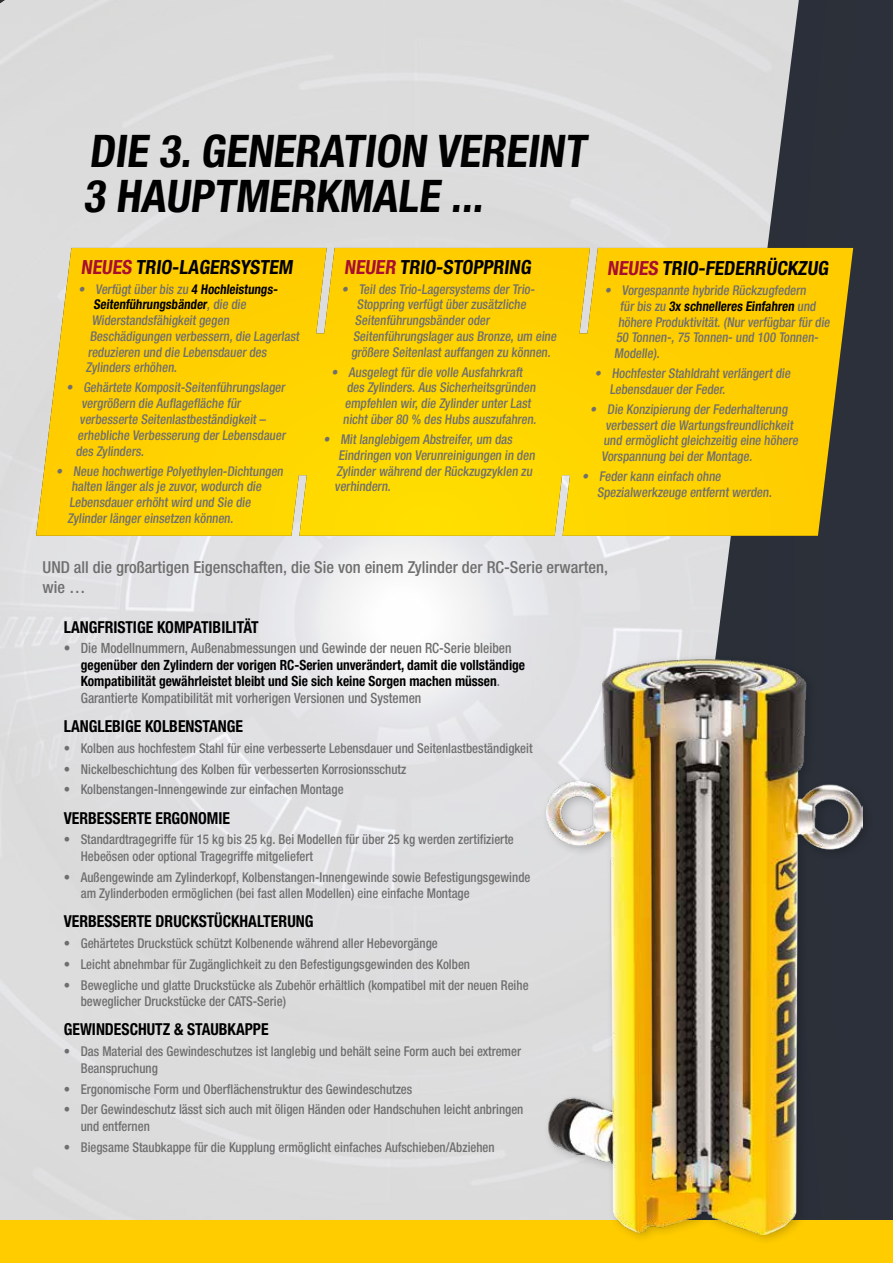
<style>
.page{position:relative;width:893px;height:1263px;background:#fff}
.page>*{position:absolute;margin:0;border:0;box-sizing:border-box;transform-origin:0 0}
.t1{font:700 condensed 45px/45px "Helvetica Neue LTW1 G";color:#000}
.t2{font:700 condensed 19.5px "Helvetica Neue LTW1 G";color:#000}
.t3{font:700 condensed 16.5px "Helvetica Neue LTW1 G";color:#000;scale:.95 1}
.t4{font:500 condensed 16.5px/19.8px "Helvetica Neue LTW1 G";color:#706f6f}
.t5{font:700 condensed 14.1px/16.5px "Helvetica Neue LTW1 G";color:#000;scale:.95 1}
.t6{font:500 condensed 14.1px "Helvetica Neue LTW1 G";color:#706f6f;scale:.95 1}
.t7{font:500 condensed 13.5px/15.8px "Helvetica Neue LTW1 G";color:#706f6f;scale:.95 1}
.t8{font:700 condensed 13.5px "Helvetica Neue LTW1 G";color:#000;scale:.95 1}
.s1{color:#a70e2f}
.s2{font-weight:700;color:#000}
.s3{font-weight:500;color:#706f6f}
</style>
<div class="page">
<div style="left:0;top:0;width:34px;height:302px;background:#dcdcdd"></div>
<svg style="left:639px;top:0;width:254px;height:1220px;background:#71747a"></svg>
<div style="left:0;top:1220px;width:893px;height:43px;background:#fc0"></div>
<div style="left:541px;top:653px;width:333px;height:593px;background:#000;opacity:.21"></div>
<img style="left:547px;top:659px;width:315px;height:575px">
<svg style="left:36px;top:248px;width:817px;height:288px;background:#f9cd08"></svg>
<h1 class="t1" style="left:83px;top:129px;width:511px">DIE 3.GENERATION VEREINT<br>3 HAUPTMERKMALE ...</h1>
<h2 class="t2" style="left:81px;top:255px;width:216px"><span class="s1">NEUES</span> TRIO-LAGERSYSTEM</h2>
<p class="t7" style="left:79px;top:281px;width:213px">• Verfügt über bis zu <span class="s2">4 Hochleistungs-</span></p>
<p class="t8" style="left:94px;top:297px;width:164px">Seitenführungsbänder<span class="s3">, die die</span></p>
<p class="t7" style="left:92px;top:312px;width:148px">Widerstandsfähigkeit gegen</p>
<p class="t7" style="left:90px;top:328px;width:224px">Beschädigungen verbessern, die Lagerlast</p>
<p class="t7" style="left:88px;top:344px;width:192px">reduzieren und die Lebensdauer des</p>
<p class="t7" style="left:86px;top:360px;width:99px">Zylinders erhöhen.</p>
<p class="t7" style="left:66px;top:380px;width:234px">• Gehärtete Komposit-Seitenführungslager</p>
<p class="t7" style="left:82px;top:396px;width:171px">vergrößern die Auflagefläche für</p>
<p class="t7" style="left:80px;top:411px;width:199px">verbesserte Seitenlastbeständigkeit –</p>
<p class="t7" style="left:78px;top:427px;width:222px">erhebliche Verbesserung der Lebensdauer</p>
<p class="t7" style="left:76px;top:443px;width:75px">des Zylinders.</p>
<p class="t7" style="left:67px;top:463px;width:231px;text-indent:-11px">• Neue hochwertige Polyethylen-Dichtungen halten länger als je zuvor, wodurch die Lebensdauer erhöht wird und Sie die Zylinder länger einsetzen können.</p>
<h2 class="t2" style="left:344px;top:255px;width:191px"><span class="s1">NEUER</span> TRIO-STOPPRING</h2>
<p class="t7" style="left:342px;top:281px;width:207px">• Teil des Trio-Lagersystems der Trio-</p>
<p class="t7" style="left:357px;top:297px;width:182px">Stoppring verfügt über zusätzliche</p>
<p class="t7" style="left:355px;top:312px;width:145px">Seitenführungsbänder oder</p>
<p class="t7" style="left:353px;top:328px;width:218px">Seitenführungslager aus Bronze, um eine</p>
<p class="t7" style="left:351px;top:344px;width:214px">größere Seitenlast auffangen zu können.</p>
<p class="t7" style="left:343px;top:364px;width:207px;text-indent:-11px">• Ausgelegt für die volle Ausfahrkraft des Zylinders. Aus Sicherheitsgründen empfehlen wir, die Zylinder unter Last nicht über 80 % des Hubs auszufahren.</p>
<p class="t7" style="left:335px;top:431px;width:214px;text-indent:-11px">• Mit langlebigem Abstreifer, um das<br>Eindringen von Verunreinigungen in den<br>Zylinder während der Rückzugzyklen zu verhindern.</p>
<h2 class="t2" style="left:607px;top:257px;width:225px"><span class="s1">NEUES</span> TRIO-FEDERRÜCKZUG</h2>
<p class="t7" style="left:605px;top:282px;width:215px">• Vorgespannte hybride Rückzugfedern</p>
<p class="t8" style="left:620px;top:298px;width:210px"><span class="s3">für bis zu</span> 3x schnelleres Einfahren <span class="s3">und</span></p>
<p class="t7" style="left:618px;top:314px;width:227px">höhere Produktivität. (Nur verfügbar für die</p>
<p class="t7" style="left:616px;top:330px;width:217px">50 Tonnen-, 75 Tonnen- und 100 Tonnen-</p>
<p class="t7" style="left:614px;top:345px;width:51px">Modelle).</p>
<p class="t7" style="left:610px;top:366px;width:194px;text-indent:-15px">• Hochfester Stahldraht verlängert die<br>Lebensdauer der Feder.</p>
<p class="t7" style="left:601px;top:401px;width:210px;text-indent:-11px">• Die Konzipierung der Federhalterung verbessert die Wartungsfreundlichkeit und ermöglicht gleichzeitig eine höhere Vorspannung bei der Montage.</p>
<p class="t7" style="left:597px;top:469px;width:187px;text-indent:-15px">• Feder kann einfach ohne<br>Spezialwerkzeuge entfernt werden.</p>
<p class="t4" style="left:43px;top:557px;width:567px">UND all die großartigen Eigenschaften, die Sie von einem Zylinder der RC-Serie erwarten, wie …</p>
<p class="t3" style="left:64px;top:617px;width:207px">LANGFRISTIGE KOMPATIBILITÄT</p>
<p class="t6" style="left:64px;top:640px;width:473px">• Die Modellnummern, Außenabmessungen und Gewinde der neuen RC-Serie bleiben</p>
<p class="t5" style="left:81px;top:657px;width:469px">gegenüber den Zylindern der vorigen RC-Serien unverändert, damit die vollständige<br>Kompatibilität gewährleistet bleibt und Sie sich keine Sorgen machen müssen<span class="s3">.<br>Garantierte Kompatibilität mit vorherigen Versionen und Systemen</span></p>
<p class="t3" style="left:64px;top:716px;width:190px">LANGLEBIGE KOLBENSTANGE</p>
<p class="t7" style="left:64px;top:740px;width:495px">• Kolben aus hochfestem Stahl für eine verbesserte Lebensdauer und Seitenlastbeständigkeit</p>
<p class="t7" style="left:64px;top:761px;width:362px">• Nickelbeschichtung des Kolben für verbesserten Korrosionsschutz</p>
<p class="t7" style="left:64px;top:782px;width:296px">• Kolbenstangen-Innengewinde zur einfachen Montage</p>
<p class="t3" style="left:64px;top:808px;width:176px">VERBESSERTE ERGONOMIE</p>
<p class="t7" style="left:81px;top:831px;width:457px;line-height:16.5px;text-indent:-17px">• Standardtragegriffe für 15 kg bis 25 kg. Bei Modellen für über 25 kg werden zertifizierte<br>Hebeösen oder optional Tragegriffe mitgeliefert</p>
<p class="t7" style="left:81px;top:869px;width:475px;line-height:16.5px;text-indent:-17px">• Außengewinde am Zylinderkopf, Kolbenstangen-Innengewinde sowie Befestigungsgewinde am Zylinderboden ermöglichen (bei fast allen Modellen) eine einfache Montage</p>
<p class="t3" style="left:64px;top:912px;width:264px">VERBESSERTE DRUCKSTÜCKHALTERUNG</p>
<p class="t7" style="left:64px;top:935px;width:395px">• Gehärtetes Druckstück schützt Kolbenende während aller Hebevorgänge</p>
<p class="t7" style="left:64px;top:956px;width:429px">• Leicht abnehmbar für Zugänglichkeit zu den Befestigungsgewinden des Kolben</p>
<p class="t7" style="left:81px;top:977px;width:473px;line-height:16.5px;text-indent:-17px">• Bewegliche und glatte Druckstücke als Zubehör erhältlich (kompatibel mit der neuen Reihe beweglicher Druckstücke der CATS-Serie)</p>
<p class="t3" style="left:64px;top:1020px;width:217px">GEWINDESCHUTZ &amp; STAUBKAPPE</p>
<p class="t7" style="left:81px;top:1043px;width:465px;line-height:16.5px;text-indent:-17px">• Das Material des Gewindeschutzes ist langlebig und behält seine Form auch bei extremer<br>Beanspruchung</p>
<p class="t7" style="left:64px;top:1081px;width:368px">• Ergonomische Form und Oberflächenstruktur des Gewindeschutzes</p>
<p class="t7" style="left:81px;top:1101px;width:467px;line-height:16.5px;text-indent:-17px">• Der Gewindeschutz lässt sich auch mit öligen Händen oder Handschuhen leicht anbringen und entfernen</p>
<p class="t7" style="left:64px;top:1139px;width:455px">• Biegsame Staubkappe für die Kupplung ermöglicht einfaches Aufschieben/Abziehen</p>
</div>
